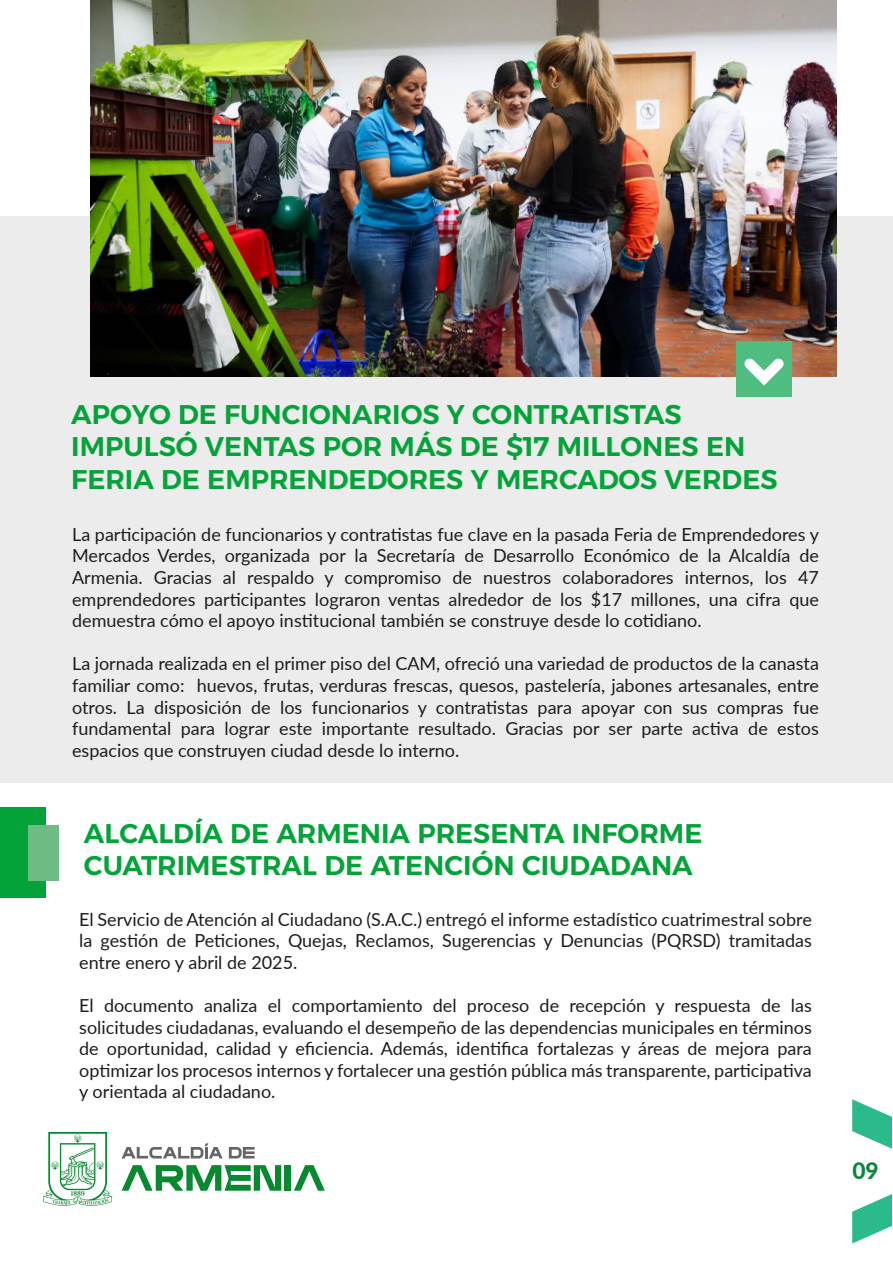
<style>
.page{position:relative;width:893px;height:1263px;background:#fff}
.page>*{position:absolute;margin:0;border:0;box-sizing:border-box;transform-origin:0 0}
.t1{font:600 27px/32.4px "Alexandria";color:#04a339}
.t2{font:800 22.8px "Lato";color:#078838}
.t3{font:18px/21.6px "Lato";color:#1d1d1b;text-align:justify}
</style>
<div class="page">
<div style="left:0;top:216px;width:892px;height:566px;background:#ececec"></div>
<img style="left:90px;top:0;width:746px;height:377px">
<svg style="left:122px;top:1165px;width:159px;height:26px"></svg>
<div style="left:284px;top:1165px;width:7px;height:26px;background:#078930"></div>
<svg style="left:294px;top:1165px;width:31px;height:26px"></svg>
<svg style="left:122px;top:1143px;width:101px;height:15px"></svg>
<svg style="left:229px;top:1147px;width:26px;height:11px"></svg>
<svg style="left:43px;top:1132px;width:69px;height:74px"></svg>
<svg style="left:852px;top:1099px;width:40px;height:144px"></svg>
<div style="left:736px;top:341px;width:56px;height:56px;background:#4fbd7f"></div>
<svg style="left:735px;top:349px;width:58px;height:37px"></svg>
<div style="left:0;top:807px;width:46px;height:91px;background:#04a339"></div>
<div style="left:28px;top:825px;width:31px;height:55px;background:#6ebc84"></div>
<h1 class="t1" style="left:71px;top:399px;width:708px">APOYO DE FUNCIONARIOS Y CONTRATISTAS<br>IMPULSÓ VENTAS POR MÁS DE $17 MILLONES EN<br>FERIA DE EMPRENDEDORES Y MERCADOS VERDES</h1>
<p class="t3" style="left:72px;top:523px;width:748px">La participación de funcionarios y contratistas fue clave en la pasada Feria de Emprendedores y Mercados Verdes, organizada por la Secretaría de Desarrollo Económico de la Alcaldía de Armenia. Gracias al respaldo y compromiso de nuestros colaboradores internos, los 47 emprendedores participantes lograron ventas alrededor de los $17 millones, una cifra que demuestra cómo el apoyo institucional también se construye desde lo cotidiano.</p>
<p class="t3" style="left:72px;top:652px;width:748px">La jornada realizada en el primer piso del CAM, ofreció una variedad de productos de la canasta familiar como: huevos, frutas, verduras frescas, quesos, pastelería, jabones artesanales, entre otros. La disposición de los funcionarios y contratistas para apoyar con sus compras fue fundamental para lograr este importante resultado. Gracias por ser parte activa de estos espacios que construyen ciudad desde lo interno.</p>
<h1 class="t1" style="left:84px;top:817px;width:620px">ALCALDÍA DE ARMENIA PRESENTA INFORME<br>CUATRIMESTRAL DE ATENCIÓN CIUDADANA</h1>
<p class="t3" style="left:79px;top:907px;width:734px">El Servicio de Atención al Ciudadano (S.A.C.) entregó el informe estadístico cuatrimestral sobre la gestión de Peticiones, Quejas, Reclamos, Sugerencias y Denuncias (PQRSD) tramitadas entre enero y abril de 2025.</p>
<p class="t3" style="left:79px;top:994px;width:734px">El documento analiza el comportamiento del proceso de recepción y respuesta de las solicitudes ciudadanas, evaluando el desempeño de las dependencias municipales en términos de oportunidad, calidad y eficiencia. Además, identifica fortalezas y áreas de mejora para optimizar los procesos internos y fortalecer una gestión pública más transparente, participativa y orientada al ciudadano.</p>
<p class="t2" style="left:852px;top:1154px;width:28px">09</p>
</div>
